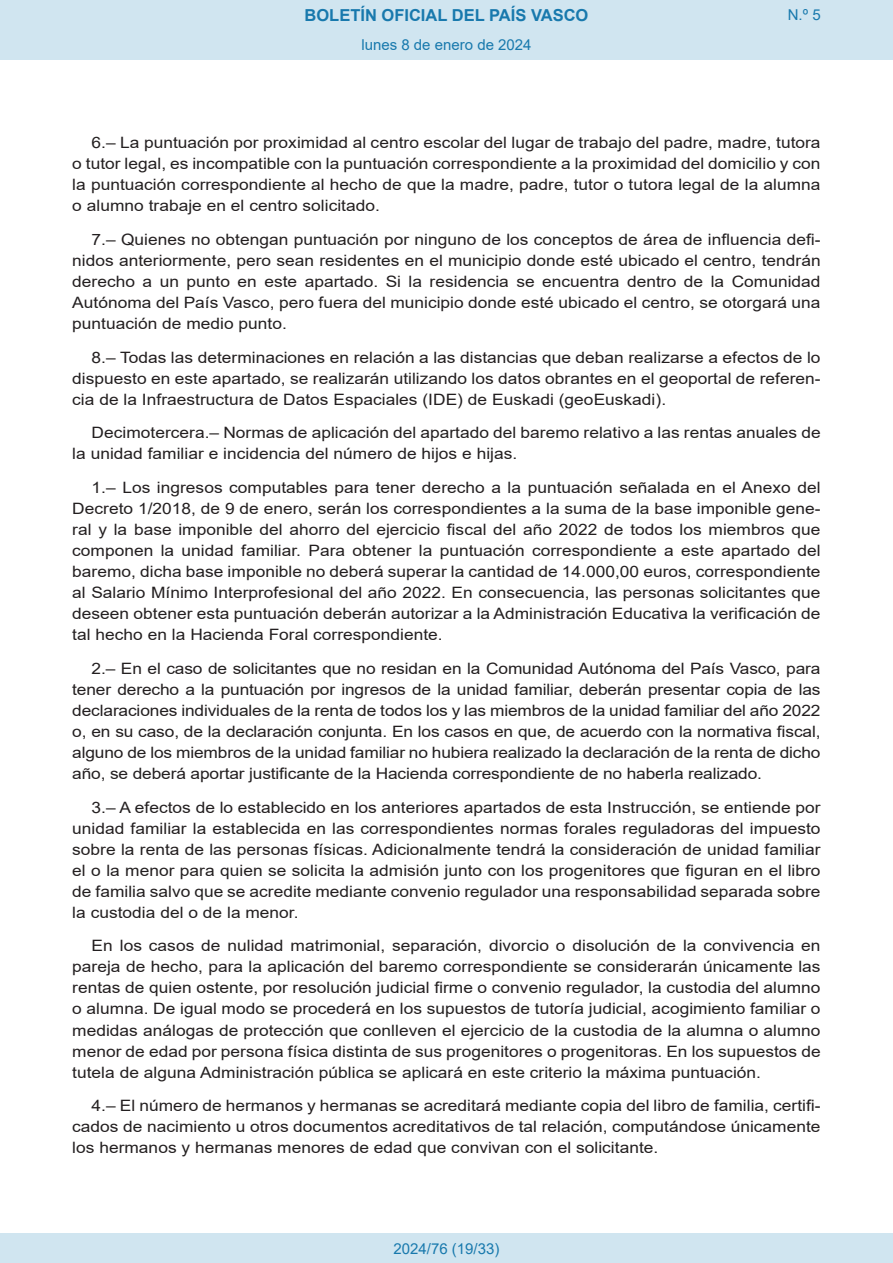
<style>
.page{position:relative;width:893px;height:1263px;background:#fff}
.page>*{position:absolute;margin:0;border:0;box-sizing:border-box;transform-origin:0 0}
.t1{font:700 16.5px "Arial";color:#1879ad}
.BOPVDetalle{font:15.6px/21px "Arial";color:#231f20;text-align:justify;scale:1.11 1}
.Paginacion_Centro{font:15px "Arial";color:#1879ad}
</style>
<div class="page">
<div style="left:0;top:0;width:893px;height:60px;background:#d0e5f0"></div>
<div style="left:0;top:1233px;width:893px;height:30px;background:#d0e5f0"></div>
<p class="t1" style="left:305px;top:3px;width:285px">BOLETÍN OFICIAL DEL PAÍS VASCO</p>
<p class="Paginacion_Centro" style="left:361px;top:35px;width:172px">lunes 8 de enero de 2024</p>
<p class="Paginacion_Centro" style="left:788px;top:5px;width:34px">N.º 5</p>
<p class="BOPVDetalle" style="left:72px;top:132px;width:676px;text-indent:19px">6.– La puntuación por proximidad al centro escolar del lugar de trabajo del padre, madre, tutora o tutor legal, es incompatible con la puntuación correspondiente a la proximidad del domicilio y con la puntuación correspondiente al hecho de que la madre, padre, tutor o tutora legal de la alumna o alumno trabaje en el centro solicitado.</p>
<p class="BOPVDetalle" style="left:72px;top:229px;width:676px;text-indent:19px">7.– Quienes no obtengan puntuación por ninguno de los conceptos de área de influencia defi&shy;nidos anteriormente, pero sean residentes en el municipio donde esté ubicado el centro, tendrán derecho a un punto en este apartado. Si la residencia se encuentra dentro de la Comunidad Autónoma del País Vasco, pero fuera del municipio donde esté ubicado el centro, se otorgará una puntuación de medio punto.</p>
<p class="BOPVDetalle" style="left:72px;top:347px;width:676px;text-indent:19px">8.– Todas las determinaciones en relación a las distancias que deban realizarse a efectos de lo dispuesto en este apartado, se realizarán utilizando los datos obrantes en el geoportal de referen&shy;cia de la Infraestructura de Datos Espaciales (IDE) de Euskadi (geoEuskadi).</p>
<p class="BOPVDetalle" style="left:72px;top:422px;width:676px;text-indent:19px">Decimotercera.– Normas de aplicación del apartado del baremo relativo a las rentas anuales de la unidad familiar e incidencia del número de hijos e hijas.</p>
<p class="BOPVDetalle" style="left:72px;top:477px;width:676px;text-indent:19px">1.– Los ingresos computables para tener derecho a la puntuación señalada en el Anexo del Decreto 1/2018, de 9 de enero, serán los correspondientes a la suma de la base imponible gene&shy;ral y la base imponible del ahorro del ejercicio fiscal del año 2022 de todos los miembros que componen la unidad familiar. Para obtener la puntuación correspondiente a este apartado del baremo, dicha base imponible no deberá superar la cantidad de 14.000,00 euros, correspondiente al Salario Mínimo Interprofesional del año 2022. En consecuencia, las personas solicitantes que deseen obtener esta puntuación deberán autorizar a la Administración Educativa la verificación de tal hecho en la Hacienda Foral correspondiente.</p>
<p class="BOPVDetalle" style="left:72px;top:658px;width:676px;text-indent:19px">2.– En el caso de solicitantes que no residan en la Comunidad Autónoma del País Vasco, para tener derecho a la puntuación por ingresos de la unidad familiar, deberán presentar copia de las declaraciones individuales de la renta de todos los y las miembros de la unidad familiar del año 2022 o, en su caso, de la declaración conjunta. En los casos en que, de acuerdo con la normativa fiscal, alguno de los miembros de la unidad familiar no hubiera realizado la declaración de la renta de dicho año, se deberá aportar justificante de la Hacienda correspondiente de no haberla realizado.</p>
<p class="BOPVDetalle" style="left:72px;top:797px;width:676px;text-indent:19px">3.– A efectos de lo establecido en los anteriores apartados de esta Instrucción, se entiende por unidad familiar la establecida en las correspondientes normas forales reguladoras del impuesto sobre la renta de las personas físicas. Adicionalmente tendrá la consideración de unidad familiar el o la menor para quien se solicita la admisión junto con los progenitores que figuran en el libro de familia salvo que se acredite mediante convenio regulador una responsabilidad separada sobre la custodia del o de la menor.</p>
<p class="BOPVDetalle" style="left:72px;top:935px;width:676px;text-indent:19px">En los casos de nulidad matrimonial, separación, divorcio o disolución de la convivencia en pareja de hecho, para la aplicación del baremo correspondiente se considerarán únicamente las rentas de quien ostente, por resolución judicial firme o convenio regulador, la custodia del alumno o alumna. De igual modo se procederá en los supuestos de tutoría judicial, acogimiento familiar o medidas análogas de protección que conlleven el ejercicio de la custodia de la alumna o alumno menor de edad por persona física distinta de sus progenitores o progenitoras. En los supuestos de tutela de alguna Administración pública se aplicará en este criterio la máxima puntuación.</p>
<p class="BOPVDetalle" style="left:72px;top:1095px;width:676px;text-indent:19px">4.– El número de hermanos y hermanas se acreditará mediante copia del libro de familia, certifi&shy;cados de nacimiento u otros documentos acreditativos de tal relación, computándose únicamente los hermanos y hermanas menores de edad que convivan con el solicitante.</p>
<p class="Paginacion_Centro" style="left:393px;top:1238px;width:107px">2024/76 (19/33)</p>
</div>
